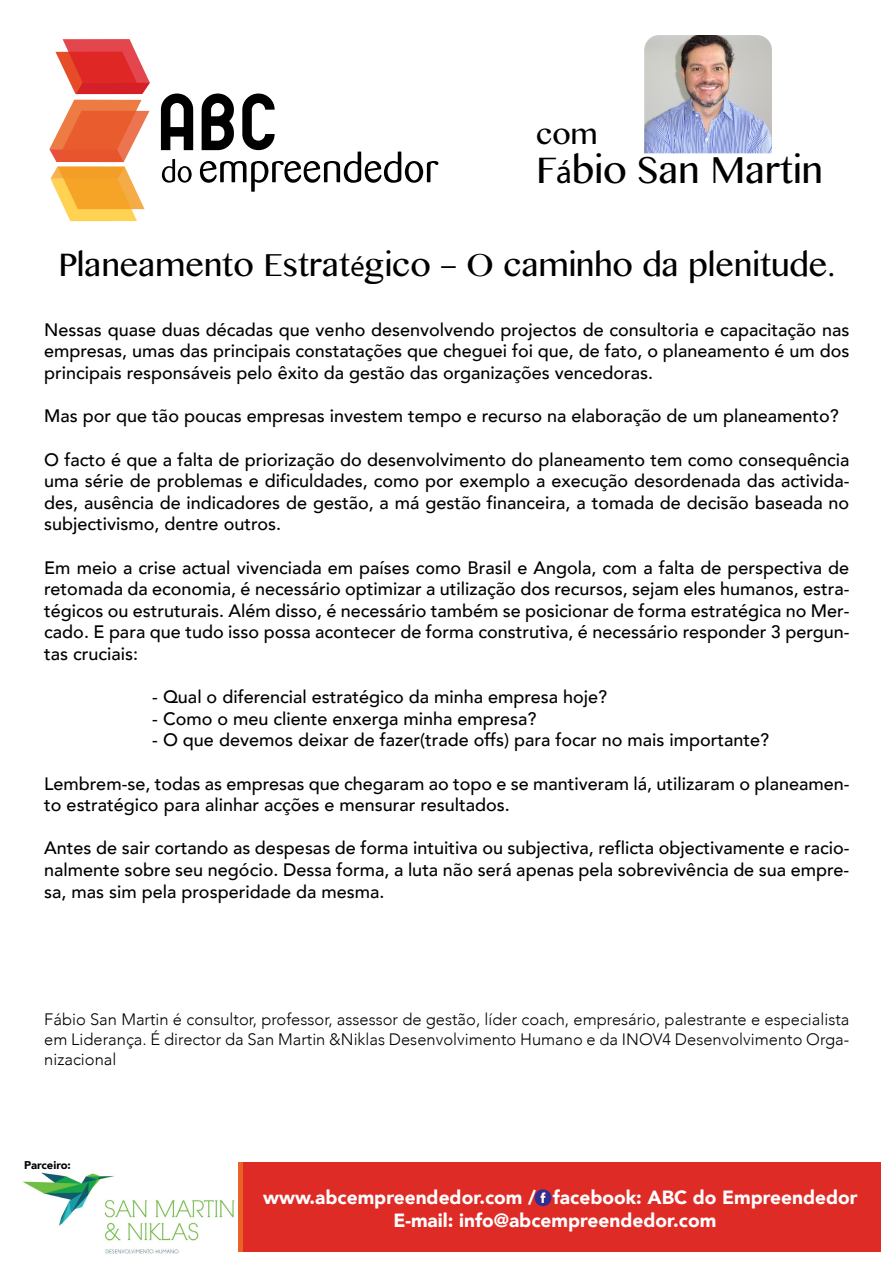
<style>
.page{position:relative;width:893px;height:1263px;background:#fff}
.page>*{position:absolute;margin:0;border:0;box-sizing:border-box;transform-origin:0 0}
.t1{font:33px "Bangla MN";color:#000}
.t2{font:28.5px "Bangla MN";color:#000}
.t3{font:25.5px "Bangla MN";color:#000}
.t4{font:900 19.05px/23px "Avenir";color:#fff;text-align:center}
.t5{font:500 18px/21.6px "Avenir";color:#000;text-align:justify}
.t6{font:300 16.5px/19.8px "Avenir";color:#000;text-align:justify}
.t7{font:900 11.25px "Avenir";color:#000}
.s1{font-family:"Myriad Pro"}
</style>
<div class="page">
<svg style="left:49px;top:100px;width:101px;height:121px"></svg>
<svg style="left:161px;top:94px;width:32px;height:56px"></svg>
<svg style="left:162px;top:159px;width:30px;height:24px"></svg>
<svg style="left:200px;top:94px;width:238px;height:98px"></svg>
<svg style="left:55px;top:39px;width:95px;height:55px"></svg>
<div style="left:244px;top:1162px;width:637px;height:89px;background:#df2b26"></div>
<svg style="left:535px;top:1189px;width:16px;height:17px"></svg>
<img style="left:644px;top:35px;width:128px;height:118px">
<img style="left:22px;top:1172px;width:213px;height:82px">
<h3 class="t3" style="left:536px;top:115px;width:63px">com</h3>
<h1 class="t1" style="left:536px;top:146px;width:288px">F<span class="s1">á</span>bio San Martin</h1>
<h2 class="t2" style="left:58px;top:244px;width:778px">Planeamento Estrat<span class="s1">é</span>gico – O caminho da plenitude.</h2>
<p class="t5" style="left:44px;top:318px;width:807px">Nessas quase duas décadas que venho desenvolvendo projectos de consultoria e capacitação nas empresas, umas das principais constatações que cheguei foi que, de fato, o planeamento é um dos principais responsáveis pelo êxito da gestão das organizações vencedoras.</p>
<p class="t5" style="left:44px;top:404px;width:796px">Mas por que tão poucas empresas investem tempo e recurso na elaboração de um planeamento?</p>
<p class="t5" style="left:44px;top:447px;width:807px">O facto é que a falta de priorização do desenvolvimento do planeamento tem como consequência uma série de problemas e dificuldades, como por exemplo a execução desordenada das activida&shy;des, ausência de indicadores de gestão, a má gestão financeira, a tomada de decisão baseada no subjectivismo, dentre outros.</p>
<p class="t5" style="left:44px;top:555px;width:807px">Em meio a crise actual vivenciada em países como Brasil e Angola, com a falta de perspectiva de retomada da economia, é necessário optimizar a utilização dos recursos, sejam eles humanos, estra&shy;tégicos ou estruturais. Além disso, é necessário também se posicionar de forma estratégica no Mer&shy;cado. E para que tudo isso possa acontecer de forma construtiva, é necessário responder 3 pergun&shy;tas cruciais:</p>
<p class="t5" style="left:152px;top:685px;width:456px">- Qual o diferencial estratégico da minha empresa hoje?</p>
<p class="t5" style="left:152px;top:707px;width:386px">- Como o meu cliente enxerga minha empresa?</p>
<p class="t5" style="left:152px;top:728px;width:618px">- O que devemos deixar de fazer(trade offs) para focar no mais importante?</p>
<p class="t5" style="left:44px;top:771px;width:807px">Lembrem-se, todas as empresas que chegaram ao topo e se mantiveram lá, utilizaram o planeamen&shy;to estratégico para alinhar acções e mensurar resultados.</p>
<p class="t5" style="left:44px;top:836px;width:807px">Antes de sair cortando as despesas de forma intuitiva ou subjectiva, reflicta objectivamente e racio&shy;nalmente sobre seu negócio. Dessa forma, a luta não será apenas pela sobrevivência de sua empre&shy;sa, mas sim pela prosperidade da mesma.</p>
<p class="t6" style="left:44px;top:1010px;width:807px">Fábio San Martin é consultor, professor, assessor de gestão, líder coach, empresário, palestrante e especialista em Liderança. É director da San Martin &amp;Niklas Desenvolvimento Humano e da INOV4 Desenvolvimento Orga&shy;nizacional</p>
<p class="t7" style="left:24px;top:1155px;width:48px">Parceiro:</p>
<p class="t4" style="left:263px;top:1186px;width:596px">www.abcempreendedor.com / facebook: ABC do Empreendedor<br>E-mail: info@abcempreendedor.com</p>
</div>
